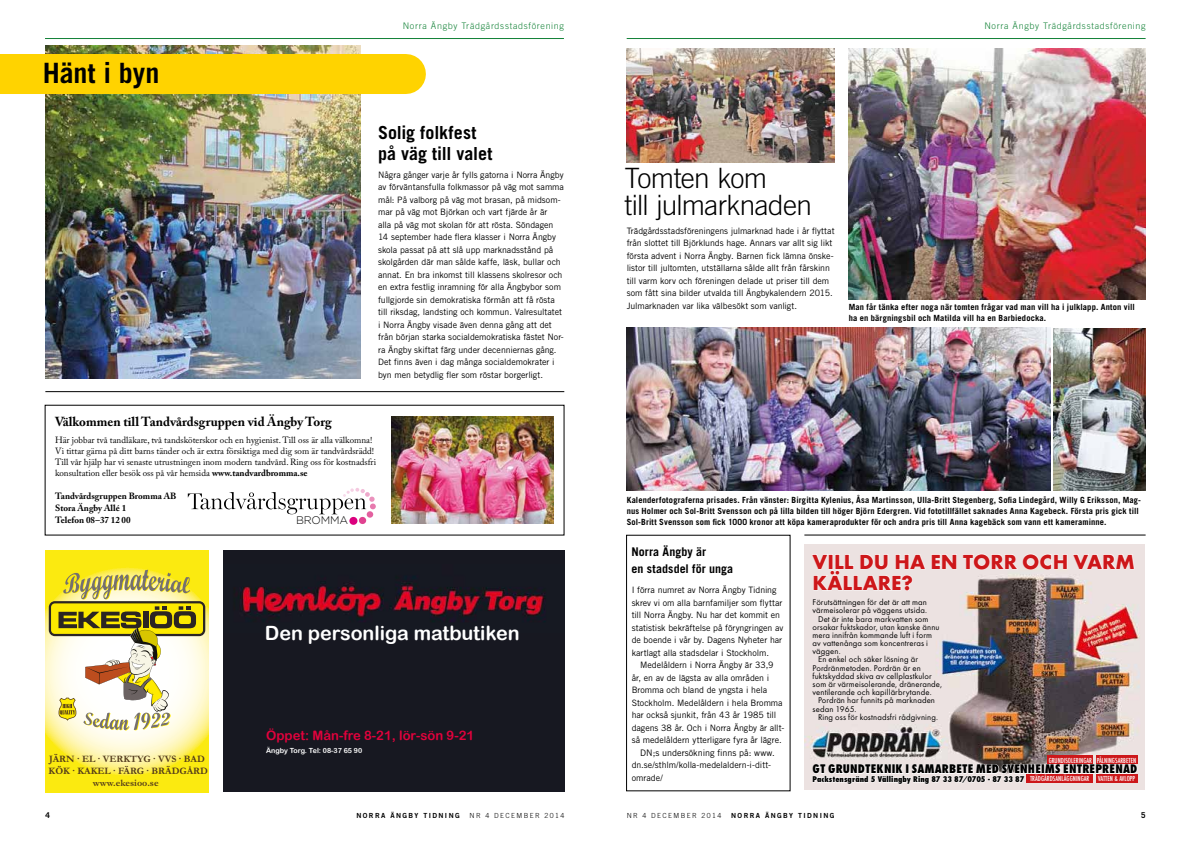
<style>
.page{position:relative;width:1191px;height:842px;background:#fff}
.page>*{position:absolute;margin:0;border:0;box-sizing:border-box;transform-origin:0 0}
.t1{font:300 28px/27px "Trade Gothic LT Std";letter-spacing:-.025em;color:#000}
.t2{font:700 28px "Trade Gothic LT Std";letter-spacing:-.005em;color:#000}
.t3{font:700 21.2px/21.2px "Futura T";color:#cd171a}
.t4{font:19.7px "Arial Rounded MT Bold";color:#fff}
.t5{font:700 18px/20.7px "Trade Gothic LT Std";letter-spacing:-.005em;color:#000}
.t6{font:13.1px "Arial Rounded MT Bold";color:#e1023c}
.t7{font:700 13px "Adobe Caslon Pro";color:#000}
.t8{font:700 12px/16.8px "Trade Gothic LT Std";color:#000}
.t9{font:800 condensed 11.6px "Futura";letter-spacing:.015em;color:#000}
.t10{font:300 11px "Gotham";letter-spacing:-.02em;color:#000}
.t11{font:700 9.9px/11.9px "Garamond";color:#51391a;text-align:center}
.t12{font:9px/11px "Adobe Caslon Pro";color:#000}
.t13{font:300 9px "Trade Gothic LT Std";letter-spacing:.07em;color:#138237}
.t14{font:700 9px/12px "Adobe Caslon Pro";color:#000}
.t15{font:9px "Trade Gothic LT Std";color:#000}
.t16{font:8.8px/12.5px "Trade Gothic LT Std";letter-spacing:-.005em;color:#000}
.t17{font:8.7px "Futura T";letter-spacing:.015em;color:#000}
.t18{font:700 8.5px/11px "Trade Gothic LT Std";letter-spacing:.015em;color:#000}
.t19{font:700 8px "Trade Gothic LT Std";color:#000}
.t20{font:800 condensed 7.7px "Futura";letter-spacing:.005em;color:#000}
.t21{font:7px "Trade Gothic LT Std Bd 2";letter-spacing:.2em;color:#000}
.t22{font:300 7px "Trade Gothic LT Std";letter-spacing:.2em;color:#000}
.t23{font:7px "Arial Rounded MT Bold";color:#fff}
.t24{font:500 condensed 6.7px "Futura";color:#fff}
.s1{font-weight:700}
.s2{font-size:8.8px}
</style>
<div class="page">
<hr style="left:45px;top:38px;width:519px;height:1px;background:#138237">
<hr style="left:626px;top:38px;width:519px;height:1px;background:#138237">
<img style="left:46px;top:45px;width:314px;height:334px">
<div style="left:0;top:54px;width:406px;height:40px;background:#ffd300"></div>
<hr style="left:45px;top:391px;width:519px;height:1px;background:#000">
<svg style="left:46px;top:550px;width:162px;height:242px;background:#fbee52"></svg>
<svg style="left:49px;top:570px;width:156px;height:160px"></svg>
<div style="left:223px;top:550px;width:341px;height:242px;background:#171821"></div>
<img style="left:236px;top:576px;width:310px;height:46px">
<svg style="left:187px;top:416px;width:367px;height:109px"></svg>
<img style="left:391px;top:417px;width:162px;height:106px">
<div style="left:349px;top:517px;width:8px;height:8px;background:#db007e;border-radius:50%"></div>
<div style="left:359px;top:517px;width:7px;height:7px;background:#e04290;border-radius:50%"></div>
<div style="left:366px;top:511px;width:7px;height:7px;background:#e3609f;border-radius:50%"></div>
<svg style="left:188px;top:488px;width:188px;height:26px"></svg>
<div style="left:626px;top:535px;width:164px;height:256px;border:1px solid #000"></div>
<hr style="left:804px;top:535px;width:341px;height:1px;background:#000">
<img style="left:804px;top:545px;width:340px;height:245px">
<svg style="left:811px;top:553px;width:324px;height:38px"></svg>
<img style="left:812px;top:719px;width:326px;height:71px">
<div style="left:1047px;top:755px;width:46px;height:9px;background:#cd171a"></div>
<div style="left:1095px;top:755px;width:42px;height:9px;background:#cd171a"></div>
<div style="left:1095px;top:774px;width:42px;height:8px;background:#cd171a"></div>
<div style="left:1026px;top:774px;width:67px;height:8px;background:#cd171a"></div>
<img style="left:626px;top:328px;width:424px;height:162px">
<img style="left:849px;top:48px;width:296px;height:251px">
<img style="left:626px;top:48px;width:208px;height:114px">
<img style="left:1053px;top:329px;width:92px;height:161px">
<h1 class="t2" style="left:43px;top:56px;width:118px">Hänt i byn</h1>
<p class="t13" style="left:403px;top:21px;width:163px">Norra Ängby Trädgårdsstadsförening</p>
<p class="t13" style="left:984px;top:21px;width:163px">Norra Ängby Trädgårdsstadsförening</p>
<h3 class="t5" style="left:378px;top:122px;width:116px">Solig folkfest på väg till valet</h3>
<p class="t16" style="left:378px;top:168px;width:187px">Några gånger varje år fylls gatorna i Norra Ängby av förväntansfulla folkmassor på väg mot samma mål: På valborg på väg mot brasan, på midsom&shy;mar på väg mot Björkan och vart fjärde år är<br>alla på väg mot skolan för att rösta. Söndagen 14 september hade flera klasser i Norra Ängby skola passat på att slå upp marknadsstånd på skolgården där man sålde kaffe, läsk, bullar och annat. En bra inkomst till klassens skolresor och en extra festlig inramning för alla Ängbybor som fullgjorde sin demokratiska förmån att få rösta till riksdag, landsting och kommun. Valresultatet i Norra Ängby visade även denna gång att det från början starka socialdemokratiska fästet Nor&shy;ra Ängby skiftat färg under decenniernas gång.<br>Det finns även i dag många socialdemokrater i byn men betydlig fler som röstar borgerligt.</p>
<h1 class="t1" style="left:624px;top:165px;width:189px">Tomten kom<br>till julmarknaden</h1>
<p class="t16" style="left:626px;top:224px;width:209px">Trädgårdsstadsföreningens julmarknad hade i år flyttat från slottet till Björklunds hage. Annars var allt sig likt första advent i Norra Ängby. Barnen fick lämna önske&shy;listor till jultomten, utställarna sålde allt från fårskinn till varm korv och föreningen delade ut priser till dem som fått sina bilder utvalda till Ängbykalendern 2015.<br>Julmarknaden var lika välbesökt som vanligt.</p>
<p class="t18" style="left:849px;top:301px;width:287px">Man får tänka efter noga när tomten frågar vad man vill ha i julklapp. Anton vill ha en bärgningsbil och Matilda vill ha en Barbiedocka.</p>
<h3 class="t7" style="left:55px;top:414px;width:278px">Välkommen till Tandvårdsgruppen vid Ängby Torg</h3>
<p class="t12" style="left:55px;top:434px;width:322px">Här jobbar två tandläkare, två tandsköterskor och en hygienist. Till oss är alla välkomna!<br>Vi tittar gärna på ditt barns tänder och är extra försiktiga med dig som är tandvårdsrädd!<br>Till vår hjälp har vi senaste utrustningen inom modern tandvård. Ring oss för kostnadsfri konsultation eller besök oss på vår hemsida <span class="s1">www.tandvardbromma.se</span></p>
<p class="t14" style="left:55px;top:490px;width:123px">Tandvårdsgruppen Bromma AB<br>Stora Ängby Allé 1<br>Telefon 08 –37 12 00</p>
<p class="t10" style="left:296px;top:514px;width:53px">BROMMA</p>
<p class="t11" style="left:49px;top:753px;width:161px">JÄRN · EL · VERKTYG · VVS · BAD<br>KÖK · KAKEL · FÄRG · BRÄDGÅRD www.ekesioo.se</p>
<h3 class="t4" style="left:265px;top:622px;width:256px">Den personliga matbutiken</h3>
<h3 class="t6" style="left:266px;top:728px;width:210px">Öppet: Mån-fre 8-21, lör-sön 9-21</h3>
<p class="t23" style="left:266px;top:746px;width:98px">Ängby Torg. Tel: 08-37 65 90</p>
<p class="t18" style="left:626px;top:494px;width:516px">Kalenderfotograferna prisades. Från vänster: Birgitta Kylenius, Åsa Martinsson, Ulla-Britt Stegenberg, Sofia Lindegård, Willy G Eriksson, Mag&shy;nus Holmer och Sol-Britt Svensson och på lilla bilden till höger Björn Edergren. Vid fototillfället saknades Anna Kagebeck. Första pris gick till<br>Sol-Britt Svensson som fick 1000 kronor att köpa kameraprodukter för och andra pris till Anna kagebäck som vann ett kameraminne.</p>
<h3 class="t8" style="left:631px;top:543px;width:103px">Norra Ängby är<br>en stadsdel för unga</h3>
<h2 class="t3" style="left:812px;top:551px;width:324px">VILL DU HA EN TORR OCH VARM<br>KÄLLARE?</h2>
<p class="t17" style="left:812px;top:597px;width:116px">Förutsättningen för det är att man</p>
<p class="t17" style="left:812px;top:605px;width:116px">värmeisolerar på väggens utsida.</p>
<p class="t17" style="left:818px;top:614px;width:112px">Det är inte bara markvatten som</p>
<p class="t17" style="left:812px;top:622px;width:128px">orsakar fuktskador, utan kanske ännu</p>
<p class="t17" style="left:812px;top:630px;width:121px">mera innifrån kommande luft i form</p>
<p class="t17" style="left:812px;top:638px;width:117px">av vattenånga som koncentreras i</p>
<p class="t17" style="left:812px;top:646px;width:30px">väggen.</p>
<p class="t17" style="left:818px;top:654px;width:101px">En enkel och säker lösning är</p>
<p class="t17" style="left:812px;top:663px;width:110px">Pordränmetoden. Pordrän är en</p>
<p class="t17" style="left:812px;top:671px;width:121px">fuktskyddad skiva av cellplastkulor</p>
<p class="t17" style="left:812px;top:679px;width:131px">som är värmeisolerande, dränerande,</p>
<p class="t17" style="left:812px;top:687px;width:121px">ventilerande och kapillärbrytande.</p>
<p class="t17" style="left:818px;top:695px;width:118px">Pordrän har funnits på marknaden</p>
<p class="t17" style="left:812px;top:704px;width:45px">sedan 1965.</p>
<p class="t17" style="left:818px;top:712px;width:121px">Ring oss för kostnadsfri rådgivning.</p>
<p class="t16" style="left:631px;top:584px;width:153px">I förra numret av Norra Ängby Tidning skrev vi om alla barnfamiljer som flyttar till Norra Ängby. Nu har det kommit en statistisk bekräftelse på föryngringen av de boende i vår by. Dagens Nyheter har kartlagt alla stadsdelar i Stockholm.</p>
<p class="t16" style="left:631px;top:659px;width:154px;text-indent:9px">Medelåldern i Norra Ängby är 33,9 år, en av de lägsta av alla områden i Bromma och bland de yngsta i hela Stockholm. Medelåldern i hela Bromma har också sjunkit, från 43 år 1985 till dagens 38 år. Och i Norra Ängby är allt&shy;så medelåldern ytterligare fyra år lägre.</p>
<p class="t15" style="left:640px;top:747px;width:136px">DN;s undersökning finns på: <span class="s2">www.</span></p>
<p class="t16" style="left:631px;top:759px;width:141px">dn.se/sthlm/kolla-medelaldern-i-ditt&shy;omrade/</p>
<p class="t24" style="left:1048px;top:756px;width:89px">GRUNDISOLERINGAR PÅLNINGSARBETEN</p>
<p class="t24" style="left:1030px;top:774px;width:61px">TRÄDGÅRDSANLÄGGNINGAR</p>
<p class="t24" style="left:1098px;top:774px;width:39px">VATTEN &amp; AVLOPP</p>
<h3 class="t9" style="left:812px;top:761px;width:326px">GT GRUNDTEKNIK I SAMARBETE MED SVENHEIMS ENTREPRENAD</h3>
<p class="t20" style="left:812px;top:774px;width:213px">Packstensgränd 5 Vällingby Ring 87 33 87/0705 - 87 33 87</p>
<p class="t19" style="left:45px;top:810px;width:6px">4</p>
<p class="t21" style="left:356px;top:811px;width:105px">NORRA ÄNGBY TIDNING</p>
<p class="t22" style="left:469px;top:811px;width:96px">NR 4 DECEMBER 2014</p>
<p class="t22" style="left:626px;top:811px;width:96px">NR 4 DECEMBER 2014</p>
<p class="t21" style="left:731px;top:811px;width:105px">NORRA ÄNGBY TIDNING</p>
<p class="t19" style="left:1141px;top:810px;width:6px">5</p>
</div>
